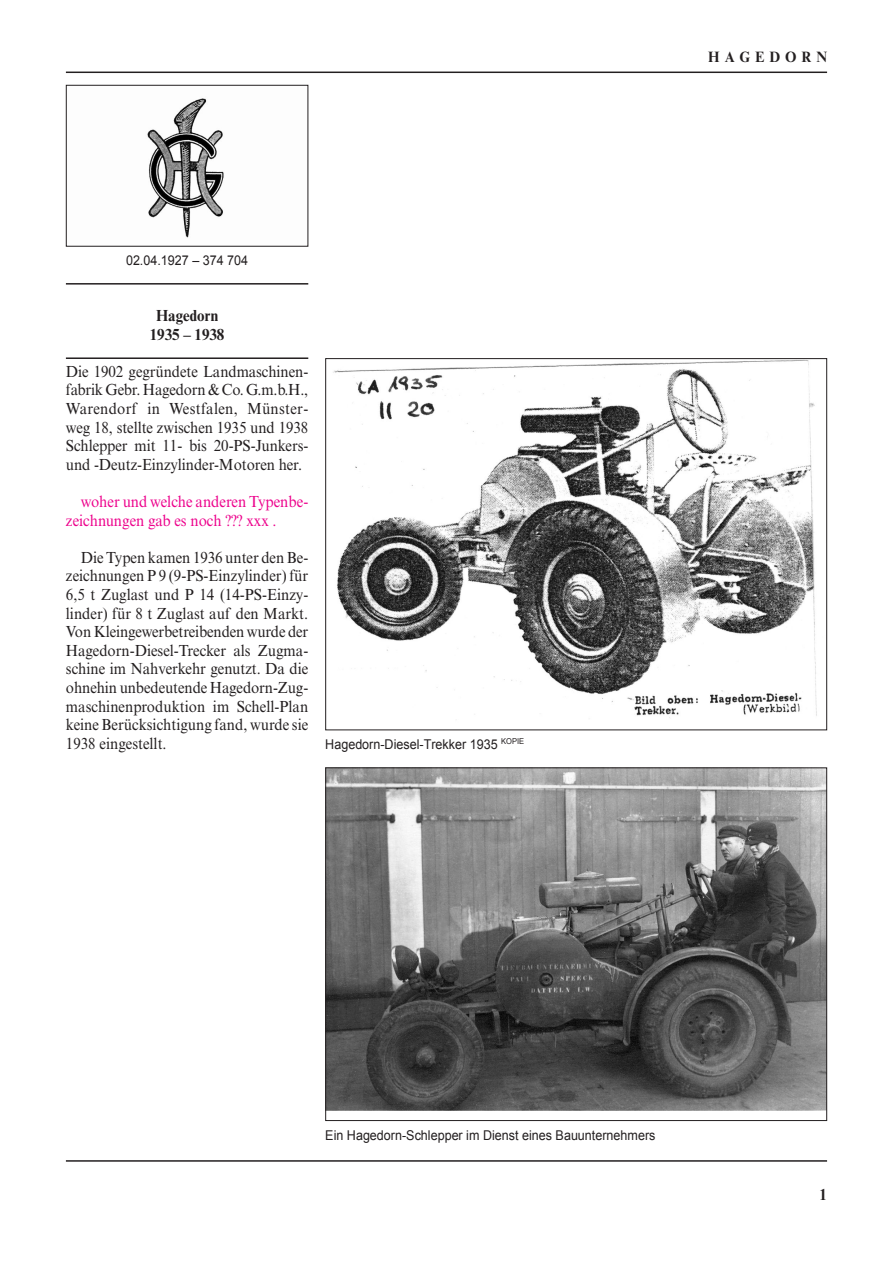
<style>
.page{position:relative;width:893px;height:1263px;background:#fff}
.page>*{position:absolute;margin:0;border:0;box-sizing:border-box;transform-origin:0 0}
.t1{font:16.05px/18.6px "Times New Roman MT Std";letter-spacing:-.005em;color:#231f20;text-align:justify;scale:.93 1}
.t2{font:16.05px/18.6px "Times New Roman MT Std";color:#ed028c;scale:.93 1}
.t3{font:700 16.05px/18.6px "Times New Roman MT Std";color:#231f20;text-align:center;scale:.93 1}
.t4{font:700 15px "Times New Roman MT Std";letter-spacing:.35em;color:#231f20;scale:.93 1}
.t5{font:13.5px "Arial";color:#231f20;scale:.93 1}
</style>
<div class="page">
<hr style="left:66px;top:72px;width:761px;height:1px;background:#231f20">
<hr style="left:66px;top:1160px;width:761px;height:2px;background:#231f20">
<img style="left:327px;top:769px;width:498px;height:342px">
<img style="left:147px;top:98px;width:77px;height:140px">
<div style="left:66px;top:85px;width:242px;height:162px;border:1px solid #231f20"></div>
<hr style="left:66px;top:283px;width:242px;height:2px;background:#231f20">
<hr style="left:66px;top:357px;width:242px;height:2px;background:#231f20">
<img style="left:333px;top:360px;width:484px;height:358px">
<p class="t5" style="left:126px;top:253px;width:133px">02.04.1927 – 374 704</p>
<p class="t3" style="left:150px;top:308px;width:82px">Hagedorn<br>1935 – 1938</p>
<p class="t1" style="left:66px;top:364px;width:262px">Die 1902 gegründete Landmaschinen&shy;fabrik Gebr. Hagedorn &amp; Co. G.m.b.H., Warendorf in Westfalen, Münster&shy;weg 18, stellte zwischen 1935 und 1938<br>Schlepper mit 11- bis 20-PS-Junkers&shy;und -Deutz-Einzylinder-Motoren her.</p>
<p class="t2" style="left:66px;top:494px;width:262px;text-indent:15px">woher und welche anderen Typenbe&shy;zeichnungen gab es noch ??? xxx .</p>
<p class="t1" style="left:66px;top:550px;width:262px;text-indent:15px">Die Typen kamen 1936 unter den Be&shy;zeichnungen P 9 (9-PS-Einzylinder) für 6,5 t Zuglast und P 14 (14-PS-Einzy&shy;linder) für 8 t Zuglast auf den Markt.<br>Von Kleingewerbetreibenden wurde der Hagedorn-Diesel-Trecker als Zugma&shy;schine im Nahverkehr genutzt. Da die ohnehin unbedeutende Hagedorn-Zug&shy;maschinenproduktion im Schell-Plan keine Berücksichtigung fand, wurde sie 1938 eingestellt.</p>
<p class="t5" style="left:325px;top:737px;width:215px">Hagedorn-Diesel-Trekker 1935 <sup>KOPIE</sup></p>
<p class="t4" style="left:708px;top:52px;width:129px">HAGEDORN</p>
<p class="t5" style="left:325px;top:1127px;width:356px">Ein Hagedorn-Schlepper im Dienst eines Bauunternehmers</p>
<p class="t3" style="left:820px;top:1187px;width:10px">1</p>
</div>
